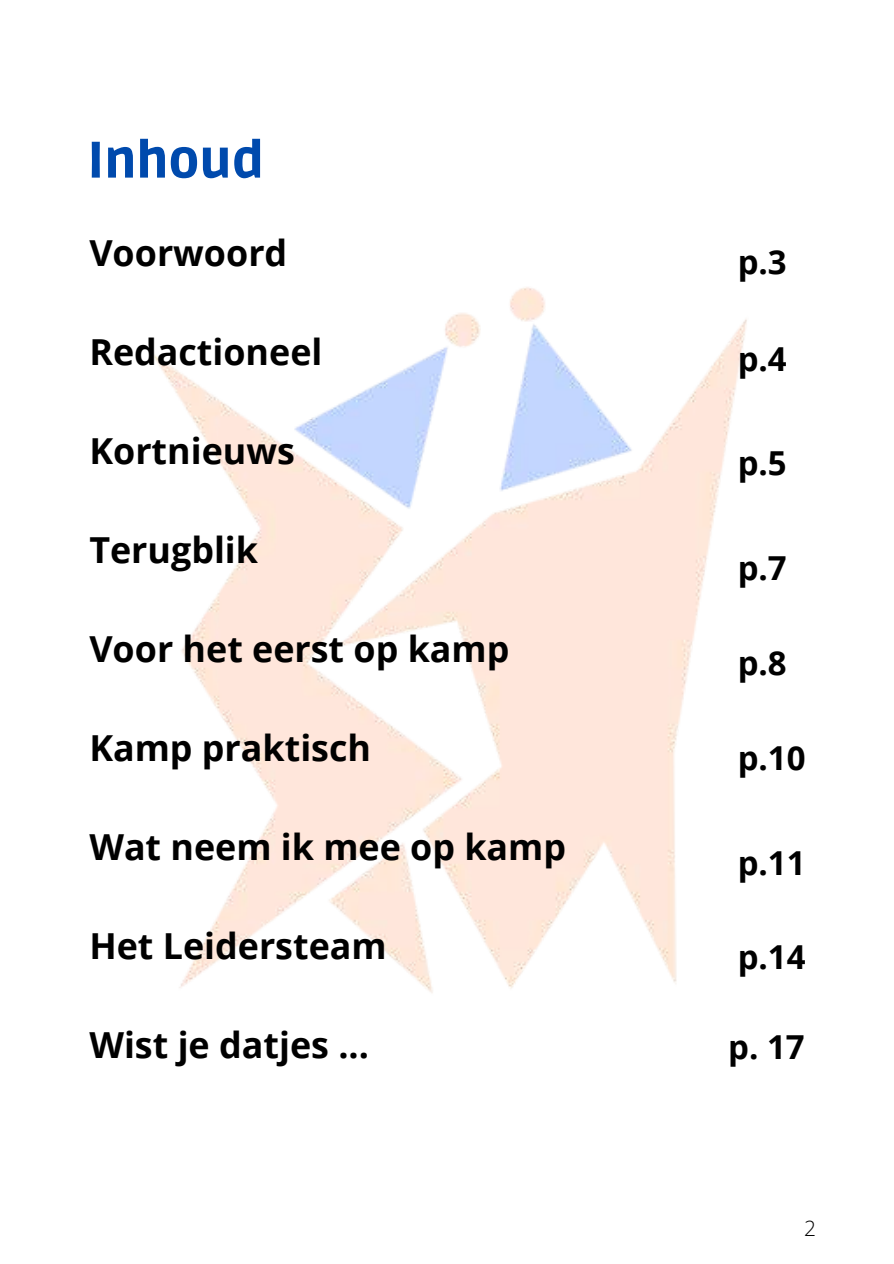
<style>
.page{position:relative;width:894px;height:1264px;background:#fff}
.page>*{position:absolute;margin:0;border:0;box-sizing:border-box;transform-origin:0 0}
.t1{font:900 51px "Ruda";color:#004aad}
.t2{font:700 35.85px "Open Sans";color:#000}
.t3{font:700 33px "Open Sans";color:#000}
.t4{font:300 21px "Open Sans";color:#000}
</style>
<div class="page">
<img style="left:153px;top:287px;width:594px;height:706px">
<h1 class="t1" style="left:87px;top:131px;width:178px">Inhoud</h1>
<p class="t2" style="left:89px;top:228px;width:199px">Voorwoord</p>
<p class="t2" style="left:89px;top:327px;width:234px">Redactioneel</p>
<p class="t2" style="left:89px;top:426px;width:207px">Kortnieuws</p>
<p class="t2" style="left:89px;top:525px;width:170px">Terugblik</p>
<p class="t2" style="left:89px;top:624px;width:421px">Voor het eerst op kamp</p>
<p class="t2" style="left:89px;top:723px;width:283px">Kamp praktisch</p>
<p class="t2" style="left:89px;top:822px;width:478px">Wat neem ik mee op kamp</p>
<p class="t2" style="left:89px;top:921px;width:299px">Het Leidersteam</p>
<p class="t2" style="left:89px;top:1020px;width:281px">Wist je datjes ...</p>
<p class="t3" style="left:737px;top:238px;width:51px">p.3</p>
<p class="t3" style="left:737px;top:335px;width:51px">p.4</p>
<p class="t3" style="left:737px;top:440px;width:51px">p.5</p>
<p class="t3" style="left:737px;top:545px;width:51px">p.7</p>
<p class="t3" style="left:737px;top:640px;width:51px">p.8</p>
<p class="t3" style="left:737px;top:734px;width:69px">p.10</p>
<p class="t3" style="left:737px;top:839px;width:69px">p.11</p>
<p class="t3" style="left:737px;top:934px;width:69px">p.14</p>
<p class="t3" style="left:728px;top:1023px;width:78px">p. 17</p>
<p class="t4" style="left:804px;top:1213px;width:13px">2</p>
</div>
